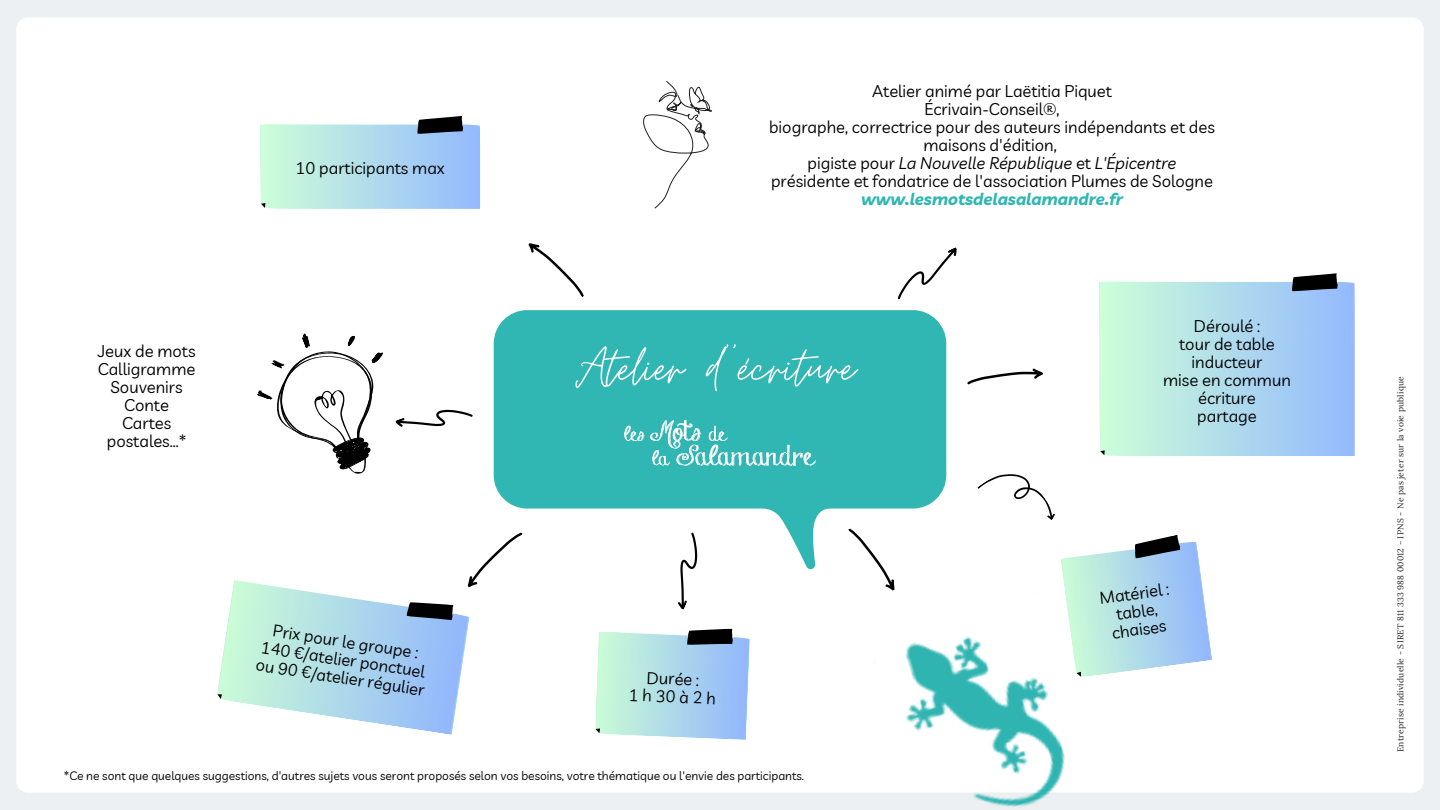
<style>
.page{position:relative;width:1440px;height:810px;background:#edf0f2}
.page>*{position:absolute;margin:0;border:0;box-sizing:border-box;transform-origin:0 0}
.t1{font:60px "Moon Time";color:#fff}
.t2{font:16.6px/18px "Livvic";color:#000;text-align:center}
.t3{font:italic 16.6px "Livvic";color:#000}
.t4{font:italic 700 16.6px "Livvic";color:#30b6b3}
.t5{font:12px "Livvic";color:#000}
.t6{font:8.5px "Lora";letter-spacing:.025em;color:#222}
.s1{font-style:normal}
</style>
<div class="page">
<div style="left:16px;top:17px;width:1408px;height:776px;background:#fff;border-radius:12px"></div>
<svg style="left:494px;top:310px;width:350px;height:256px;fill:#30b6b3"></svg>
<svg style="left:528px;top:243px;width:56px;height:54px"></svg>
<svg style="left:662px;top:532px;width:51px;height:78px"></svg>
<svg style="left:395px;top:409px;width:78px;height:18px"></svg>
<svg style="left:596px;top:629px;width:154px;height:111px;background:#aed4e1"></svg>
<svg style="left:260px;top:116px;width:220px;height:92px;background:#b1d8e4"></svg>
<svg style="left:844px;top:247px;width:511px;height:427px"></svg>
<svg style="left:217px;top:524px;width:306px;height:211px"></svg>
<img style="left:624px;top:420px;width:192px;height:45px">
<img style="left:806px;top:547px;width:304px;height:260px">
<svg style="left:257px;top:334px;width:126px;height:140px"></svg>
<svg style="left:643px;top:81px;width:69px;height:128px"></svg>
<p class="t2" style="left:98px;top:342px;width:99px">Jeux de mots</p>
<p class="t2" style="left:98px;top:360px;width:99px">Calligramme</p>
<p class="t2" style="left:111px;top:378px;width:74px">Souvenirs</p>
<p class="t2" style="left:124px;top:396px;width:46px">Conte</p>
<p class="t2" style="left:107px;top:414px;width:81px">Cartes postales...*</p>
<p class="t2" style="left:296px;top:159px;width:151px">10 participants max</p>
<p class="t2" style="left:275px;top:621px;width:148px;rotate:9deg">Prix pour le groupe :</p>
<p class="t2" style="left:263px;top:637px;width:167px;rotate:9deg">140 €/atelier ponctuel</p>
<p class="t2" style="left:258px;top:655px;width:172px;rotate:9deg">ou 90 €/atelier régulier</p>
<p class="t2" style="left:872px;top:82px;width:241px">Atelier animé par Laëtitia Piquet</p>
<p class="t2" style="left:924px;top:100px;width:137px">Écrivain-Conseil®,</p>
<p class="t2" style="left:769px;top:118px;width:447px">biographe, correctrice pour des auteurs indépendants et des maisons d'édition,</p>
<p class="t3" style="left:808px;top:152px;width:370px"><span class="s1">pigiste pour</span> La Nouvelle République <span class="s1">et</span> L'Épicentre</p>
<p class="t2" style="left:771px;top:172px;width:443px">présidente et fondatrice de l'association Plumes de Sologne</p>
<p class="t4" style="left:861px;top:188px;width:263px">www.lesmotsdelasalamandre.fr</p>
<p class="t1" style="left:575px;top:331px;width:282px">Atelier d''écriture</p>
<p class="t2" style="left:647px;top:668px;width:54px;rotate:2deg">Durée :</p>
<p class="t2" style="left:629px;top:686px;width:89px;rotate:2deg">1h30à2h</p>
<p class="t2" style="left:1194px;top:316px;width:68px">Déroulé :</p>
<p class="t2" style="left:1179px;top:334px;width:97px">tour de table</p>
<p class="t2" style="left:1192px;top:352px;width:72px">inducteur</p>
<p class="t2" style="left:1163px;top:370px;width:129px">mise en commun</p>
<p class="t2" style="left:1198px;top:388px;width:59px">écriture</p>
<p class="t2" style="left:1197px;top:406px;width:61px">partage</p>
<p class="t2" style="left:1099px;top:589px;width:71px;rotate:-8deg">Matériel : table, chaises</p>
<p class="t5" style="left:64px;top:768px;width:742px">*Ce ne sont que quelques suggestions, d'autres sujets vous seront proposés selon vos besoins, votre thématique ou l'envie des participants.</p>
<p class="t6" style="left:1395px;top:752px;width:377px;rotate:-90deg">Entreprise individuelle - SIRET 811 333 988 00012 - IPNS - Ne pas jeter sur la voie publique</p>
</div>
